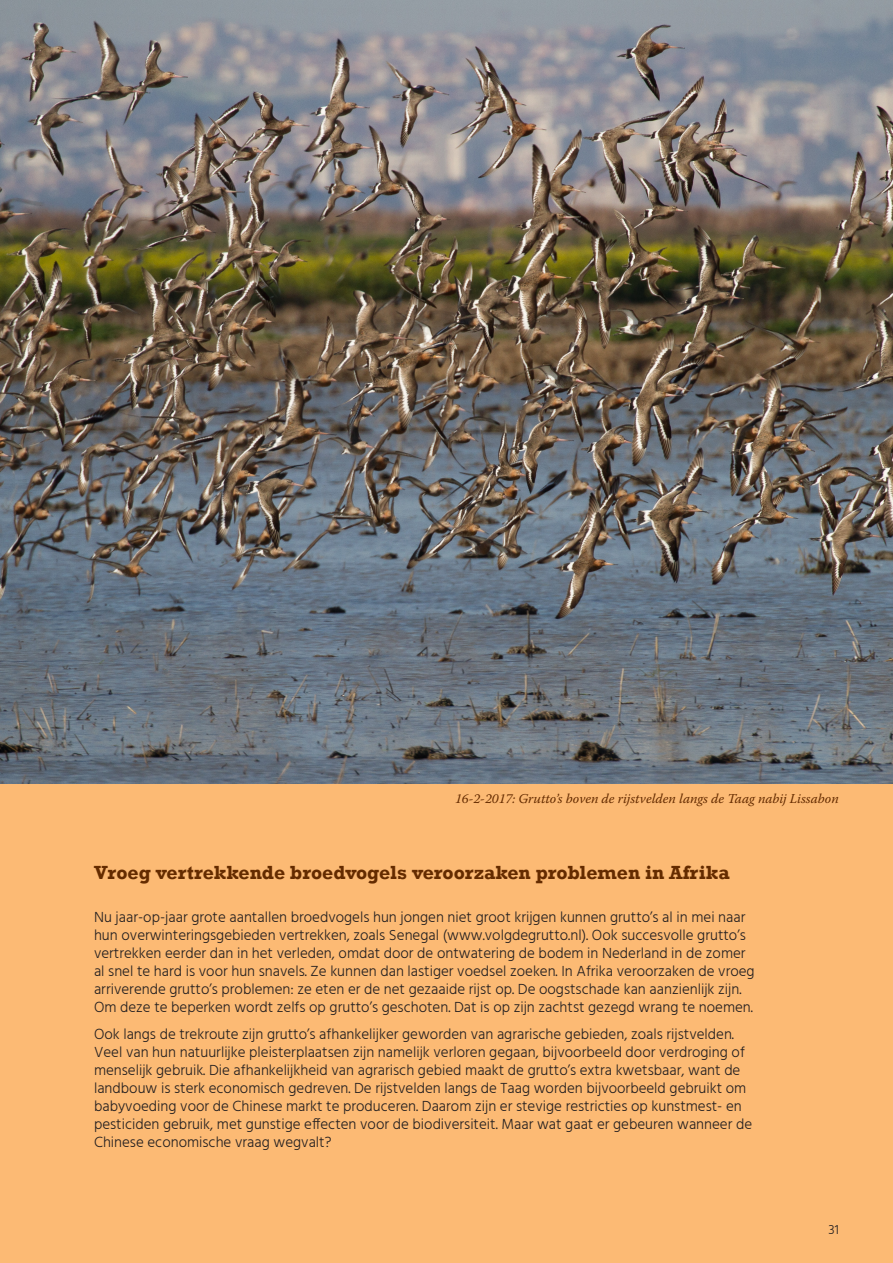
<style>
.page{position:relative;width:893px;height:1263px;background:#fff}
.page>*{position:absolute;margin:0;border:0;box-sizing:border-box;transform-origin:0 0}
.t1{font:700 19.5px "Rockwell";color:#642b00}
.t2{font:300 15px/18px "Hind";color:#231f20}
.t3{font:italic 13.5px "Warnock Pro";color:#642b00}
.t4{font:300 13.5px "Hind";color:#231f20}
</style>
<div class="page">
<div style="left:0;top:780px;width:893px;height:483px;background:#fcba74"></div>
<img style="left:0;top:0;width:893px;height:784px">
<p class="t3" style="left:455px;top:790px;width:385px">16-2-2017: Grutto’s boven de rijstvelden langs de Taag nabij Lissabon</p>
<p class="t1" style="left:94px;top:861px;width:637px">Vroeg vertrekkende broedvogels veroorzaken problemen in Afrika</p>
<p class="t2" style="left:94px;top:909px;width:662px">Nu jaar-op-jaar grote aantallen broedvogels hun jongen niet groot krijgen kunnen grutto’s al in mei naar hun overwinteringsgebieden vertrekken, zoals Senegal (www.volgdegrutto.nl). Ook succesvolle grutto’s vertrekken eerder dan in het verleden, omdat door de ontwatering de bodem in Nederland in de zomer al snel te hard is voor hun snavels. Ze kunnen dan lastiger voedsel zoeken. In Afrika veroorzaken de vroeg arriverende grutto’s problemen: ze eten er de net gezaaide rijst op. De oogstschade kan aanzienlijk zijn.<br>Om deze te beperken wordt zelfs op grutto’s geschoten. Dat is op zijn zachtst gezegd wrang te noemen.</p>
<p class="t2" style="left:94px;top:1026px;width:660px">Ook langs de trekroute zijn grutto’s afhankelijker geworden van agrarische gebieden, zoals rijstvelden.<br>Veel van hun natuurlijke pleisterplaatsen zijn namelijk verloren gegaan, bijvoorbeeld door verdroging of menselijk gebruik. Die afhankelijkheid van agrarisch gebied maakt de grutto’s extra kwetsbaar, want de landbouw is sterk economisch gedreven. De rijstvelden langs de Taag worden bijvoorbeeld gebruikt om babyvoeding voor de Chinese markt te produceren. Daarom zijn er stevige restricties op kunstmest- en pesticiden gebruik, met gunstige effecten voor de biodiversiteit. Maar wat gaat er gebeuren wanneer de Chinese economische vraag wegvalt?</p>
<p class="t4" style="left:829px;top:1220px;width:12px">31</p>
</div>
